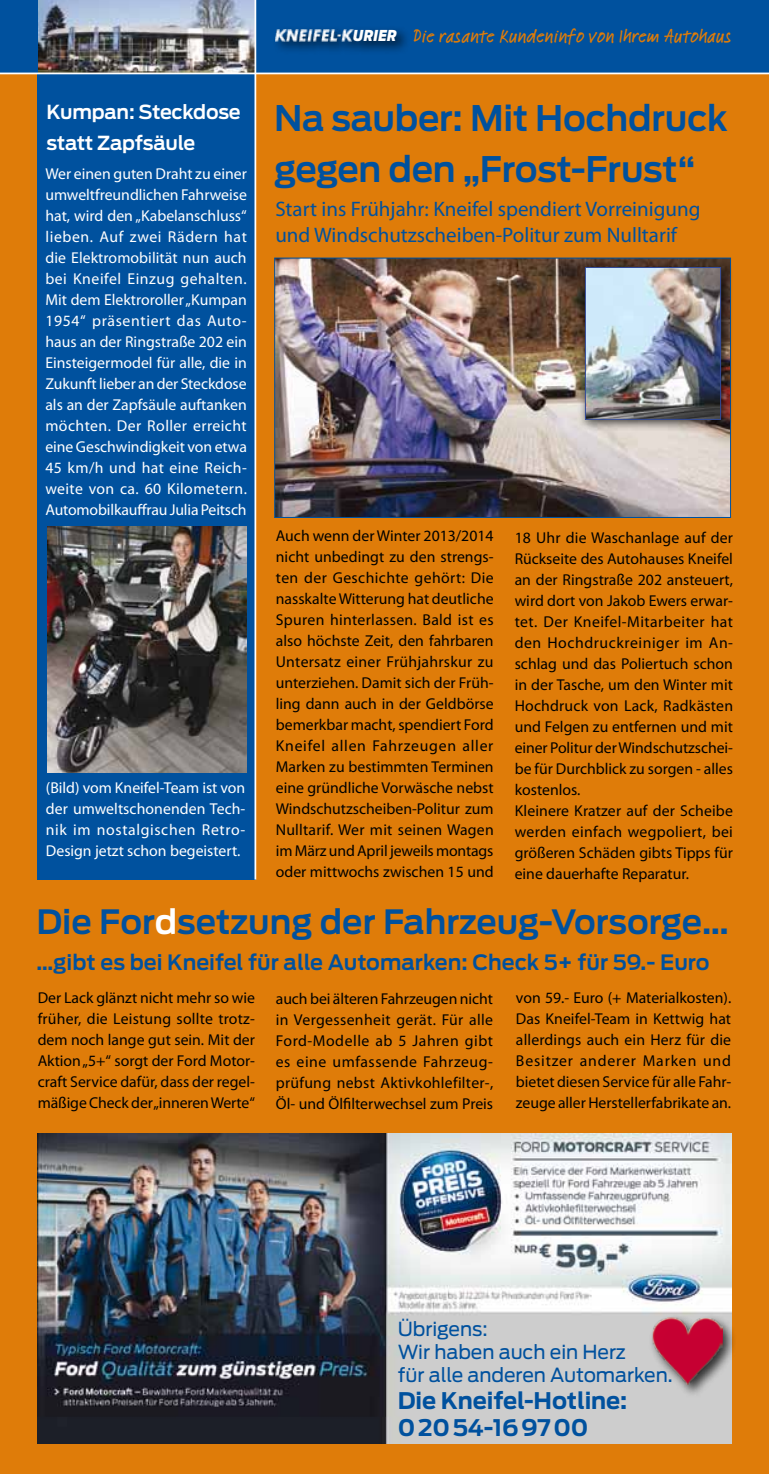
<style>
.page{position:relative;width:769px;height:1474px;background:#fff}
.page>*{position:absolute;margin:0;border:0;box-sizing:border-box;transform-origin:0 0}
.t1{font:600 35px/50.8px "Ford Antenna";letter-spacing:-.01em;color:#00519e}
.t2{font:600 33.25px "Ford Antenna";color:#00519e}
.t3{font:700 22.75px/27.3px "Ford Antenna";letter-spacing:-.005em;color:#00519e}
.t4{font:21px/26.2px "Myriad Pro";color:#00519e}
.t5{font:600 21px "Ford Antenna";color:#00519e}
.t6{font:19.25px/23.1px "Ford Antenna";letter-spacing:-.005em;color:#00519e}
.t7{font:500 19.25px "Feltpen Com";color:#df7c09}
.t8{font:600 19.25px/31.5px "Ford Antenna";letter-spacing:-.015em;color:#fff}
.t9{font:15.75px/21px "Myriad Pro";color:#000;text-align:justify}
.t10{font:15.75px/21px "Myriad Pro";color:#fff;text-align:justify}
.s1{font-family:"Ford Antenna Cond";font-weight:900;font-style:italic;font-size:14.88px;color:#fff}
.s2{color:#fff}
</style>
<div class="page">
<div style="left:0;top:45px;width:769px;height:1428px;background:#df7c09"></div>
<div style="left:0;top:0;width:769px;height:73px;background:#00519e"></div>
<img style="left:38px;top:0;width:216px;height:73px">
<div style="left:37px;top:74px;width:218px;height:805px;background:#00519e"></div>
<div style="left:272px;top:25px;width:139px;height:30px;background:#000;opacity:.75"></div>
<img style="left:276px;top:29px;width:80px;height:13px">
<hr style="left:0;top:73px;width:769px;height:1px;background:#fff">
<hr style="left:254px;top:0;width:2px;height:879px;background:#fff">
<img style="left:276px;top:260px;width:453px;height:256px">
<div style="left:274px;top:258px;width:457px;height:260px;border:1px solid #00519e"></div>
<div style="left:578px;top:260px;width:155px;height:172px;background:#000;opacity:.75"></div>
<img style="left:587px;top:269px;width:132px;height:149px">
<div style="left:585px;top:267px;width:136px;height:153px;border:1px solid #324a97"></div>
<img style="left:48px;top:527px;width:198px;height:245px">
<img style="left:37px;top:1133px;width:695px;height:310px">
<div style="left:648px;top:1313px;width:89px;height:84px;background:#000;opacity:.75"></div>
<img style="left:652px;top:1317px;width:71px;height:68px">
<p class="t8" style="left:46px;top:94px;width:196px">Kumpan: Steckdose statt Zapfsäule</p>
<p class="t10" style="left:45px;top:163px;width:203px">Wer einen guten Draht zu einer umweltfreundlichen Fahrweise hat, wird den „Kabelanschluss“ lieben. Auf zwei Rädern hat die Elektromobilität nun auch bei Kneifel Einzug gehalten.<br>Mit dem Elektroroller „Kumpan 1954“ präsentiert das Auto&shy;haus an der Ringstraße 202 ein Einsteigermodel für alle, die in Zukunft lieber an der Steckdose als an der Zapfsäule auftanken möchten. Der Roller erreicht eine Geschwindigkeit von etwa 45 km/h und hat eine Reich&shy;weite von ca. 60 Kilometern.<br>Automobilkauffrau Julia Peitsch</p>
<p class="t10" style="left:46px;top:777px;width:201px">(Bild) vom Kneifel-Team ist von der umweltschonenden Tech&shy;nik im nostalgischen Retro-Design jetzt schon begeistert.</p>
<p class="t7" style="left:353px;top:22px;width:380px"><span class="s1">URIER</span> Die rasante Kundeninfo von Ihrem Autohaus</p>
<h1 class="t1" style="left:274px;top:89px;width:455px">Na sauber: Mit Hochdruck gegen den „Frost-Frust“</h1>
<h3 class="t4" style="left:275px;top:195px;width:427px">Start ins Frühjahr: Kneifel spendiert Vorreinigung und Windschutzscheiben-Politur zum Nulltarif</h3>
<p class="t9" style="left:276px;top:524px;width:219px">Auch wenn der Winter 2013/2014 nicht unbedingt zu den strengs&shy;ten der Geschichte gehört: Die nasskalte Witterung hat deutliche Spuren hinterlassen. Bald ist es also höchste Zeit, den fahrbaren Untersatz einer Frühjahrskur zu unterziehen. Damit sich der Früh&shy;ling dann auch in der Geldbörse bemerkbar macht, spendiert Ford Kneifel allen Fahrzeugen aller Marken zu bestimmten Terminen eine gründliche Vorwäsche nebst Windschutzscheiben-Politur zum Nulltarif. Wer mit seinen Wagen im März und April jeweils montags oder mittwochs zwischen 15 und</p>
<p class="t9" style="left:515px;top:526px;width:220px;text-align:left">18 Uhr die Waschanlage auf der<br>Rückseite des Autohauses Kneifel an der Ringstraße 202 ansteuert, wird dort von Jakob Ewers erwar&shy;tet. Der Kneifel-Mitarbeiter hat den Hochdruckreiniger im An&shy;schlag und das Poliertuch schon in der Tasche, um den Winter mit<br>Hochdruck von Lack, Radkästen und Felgen zu entfernen und mit einer Politur der Windschutzschei&shy;be für Durchblick zu sorgen - alles kostenlos.<br>Kleinere Kratzer auf der Scheibe werden einfach wegpoliert, bei größeren Schäden gibts Tipps für eine dauerhafte Reparatur.</p>
<h2 class="t2" style="left:36px;top:892px;width:694px">Die For<span class="s2">d</span>setzung der Fahrzeug-Vorsorge…</h2>
<h3 class="t5" style="left:36px;top:944px;width:675px">…gibt es bei Kneifel für alle Automarken: Check 5+ für 59.- Euro</h3>
<p class="t9" style="left:276px;top:988px;width:219px">auch bei älteren Fahrzeugen nicht in Vergessenheit gerät. Für alle Ford-Modelle ab 5 Jahren gibt es eine umfassende Fahrzeug&shy;prüfung nebst Aktivkohlefilter-, Öl- und Ölfilterwechsel zum Preis</p>
<p class="t9" style="left:516px;top:987px;width:217px">von 59.- Euro (+ Materialkosten).<br>Das Kneifel-Team in Kettwig hat allerdings auch ein Herz für die Besitzer anderer Marken und bietet diesen Service für alle Fahr&shy;zeuge aller Herstellerfabrikate an.</p>
<p class="t9" style="left:38px;top:987px;width:219px">Der Lack glänzt nicht mehr so wie früher, die Leistung sollte trotz&shy;dem noch lange gut sein. Mit der Aktion „5+“ sorgt der Ford Motor&shy;craft Service dafür, dass der regel&shy;mäßige Check der „inneren Werte“</p>
<p class="t6" style="left:398px;top:1314px;width:276px">Übrigens:<br>Wir haben auch ein Herz<br>für alle anderen Automarken.</p>
<h3 class="t3" style="left:398px;top:1384px;width:231px">Die Kneifel-Hotline:<br>02054-169700</h3>
</div>
